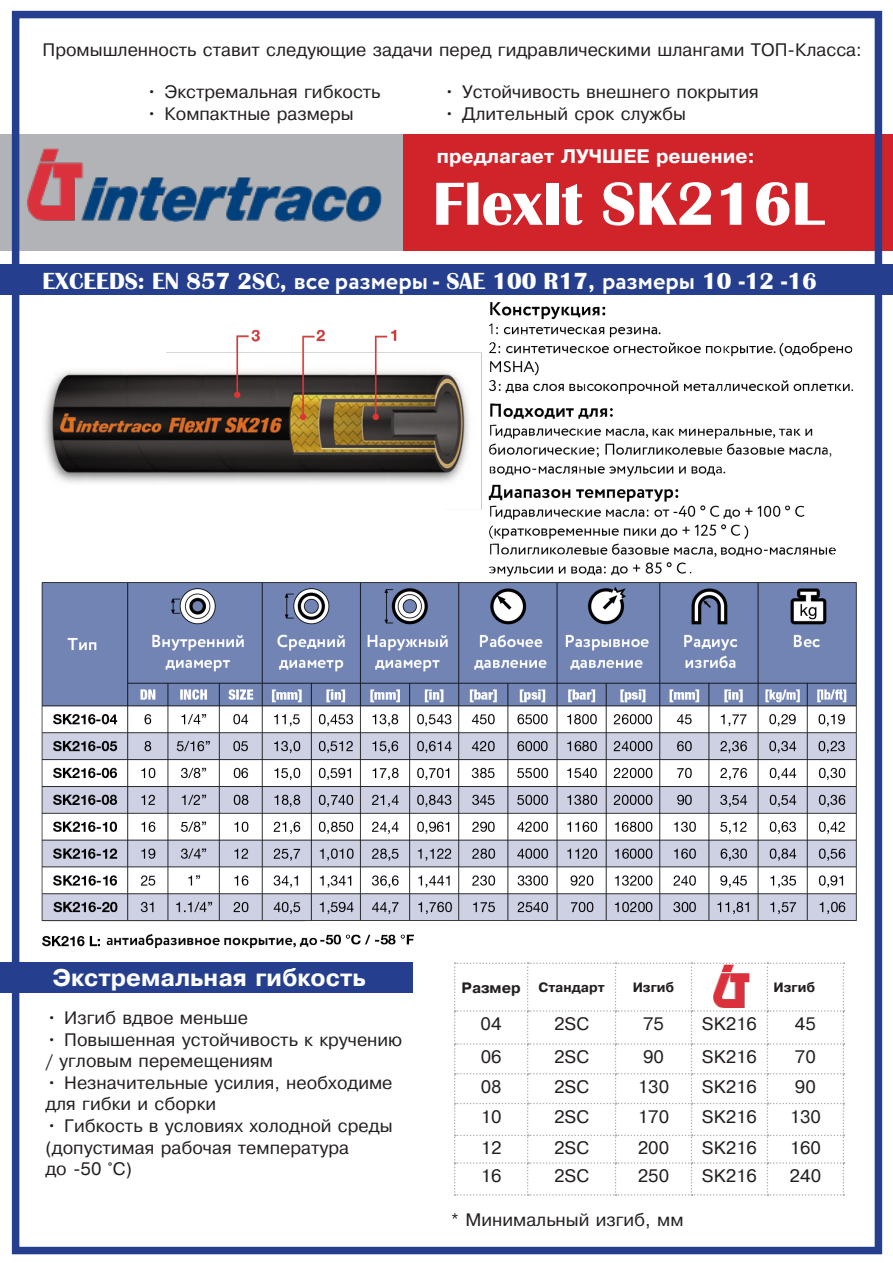
<style>
.page{position:relative;width:893px;height:1263px;background:#fff}
.page>*{position:absolute;margin:0;border:0;box-sizing:border-box;transform-origin:0 0}
.t1{font:700 63px "Britannic";color:#fff}
.t2{font:700 24px "Britannic";color:#fff}
.t3{font:24px "Pragmatica Bold Cyrillic";color:#fff}
.t4{font:19.5px "Pragmatica Bold Cyrillic";color:#fff}
.t5{font:18px/21.6px "Pragmatica Cyrillic";color:#231f20}
.t6{font:15px "Pragmatica Bold Cyrillic";color:#231f20}
.t7{font:13.5px "Pragmatica Bold Cyrillic";color:#231f20}
.s1{font-family:"Circe"}
</style>
<div class="page">
<div style="left:403px;top:134px;width:490px;height:117px;background:#d1232a"></div>
<div style="left:0;top:134px;width:403px;height:117px;background:#b2b3b7"></div>
<img style="left:28px;top:149px;width:353px;height:72px">
<div style="left:12px;top:11px;width:870px;height:1243px;border:8px solid #253f8e"></div>
<div style="left:0;top:264px;width:893px;height:31px;background:#253f8e"></div>
<img style="left:41px;top:302px;width:816px;height:647px">
<div style="left:0;top:962px;width:412px;height:31px;background:#253f8e"></div>
<svg style="left:454px;top:962px;width:390px;height:234px"></svg>
<img style="left:714px;top:965px;width:43px;height:43px">
<p class="t5" style="left:43px;top:39px;width:821px">Промышленность ставит следующие задачи перед гидравлическими шлангами ТОП-Класса:</p>
<p class="t5" style="left:443px;top:81px;width:317px">• Устойчивость внешнего покрытия</p>
<p class="t5" style="left:443px;top:103px;width:244px">• Длительный срок службы</p>
<p class="t5" style="left:146px;top:81px;width:236px">• Экстремальная гибкость</p>
<p class="t5" style="left:146px;top:103px;width:210px">• Компактные размеры</p>
<p class="t4" style="left:437px;top:146px;width:320px">предлагает ЛУЧШЕЕ решение:</p>
<p class="t1" style="left:433px;top:168px;width:393px">FlexIt SK216L</p>
<p class="t2" style="left:43px;top:267px;width:776px">EXCEEDS: EN 857 2SC, <span class="s1">все размеры</span> - SAE 100 R17, <span class="s1">размеры</span> 10 -12 -16</p>
<p class="t3" style="left:52px;top:965px;width:315px">Экстремальная гибкость</p>
<p class="t5" style="left:45px;top:1007px;width:204px">• Изгиб вдвое меньше</p>
<p class="t5" style="left:45px;top:1029px;width:358px">• Повышенная устойчивость к кручению / угловым перемещениям</p>
<p class="t5" style="left:45px;top:1072px;width:349px">• Незначительные усилия, необходиме для гибки и сборки</p>
<p class="t5" style="left:45px;top:1115px;width:349px">• Гибкость в условиях холодной среды</p>
<p class="t5" style="left:45px;top:1137px;width:305px">(допустимая рабочая температура</p>
<p class="t5" style="left:45px;top:1159px;width:88px">до -50 °С)</p>
<p class="t6" style="left:462px;top:979px;width:61px">Размер</p>
<p class="t7" style="left:538px;top:980px;width:68px">Стандарт</p>
<p class="t7" style="left:633px;top:980px;width:43px">Изгиб</p>
<p class="t7" style="left:773px;top:980px;width:43px">Изгиб</p>
<p class="t5" style="left:481px;top:1013px;width:23px">04</p>
<p class="t5" style="left:554px;top:1013px;width:37px">2SC</p>
<p class="t5" style="left:643px;top:1013px;width:22px">75</p>
<p class="t5" style="left:702px;top:1013px;width:57px">SK216</p>
<p class="t5" style="left:795px;top:1013px;width:23px">45</p>
<p class="t5" style="left:481px;top:1046px;width:22px">06</p>
<p class="t5" style="left:554px;top:1046px;width:37px">2SC</p>
<p class="t5" style="left:643px;top:1046px;width:22px">90</p>
<p class="t5" style="left:702px;top:1046px;width:57px">SK216</p>
<p class="t5" style="left:795px;top:1046px;width:22px">70</p>
<p class="t5" style="left:481px;top:1076px;width:22px">08</p>
<p class="t5" style="left:554px;top:1076px;width:37px">2SC</p>
<p class="t5" style="left:638px;top:1076px;width:33px">130</p>
<p class="t5" style="left:702px;top:1076px;width:57px">SK216</p>
<p class="t5" style="left:795px;top:1076px;width:22px">90</p>
<p class="t5" style="left:481px;top:1106px;width:22px">10</p>
<p class="t5" style="left:554px;top:1106px;width:37px">2SC</p>
<p class="t5" style="left:638px;top:1106px;width:33px">170</p>
<p class="t5" style="left:702px;top:1106px;width:57px">SK216</p>
<p class="t5" style="left:790px;top:1106px;width:33px">130</p>
<p class="t5" style="left:481px;top:1138px;width:22px">12</p>
<p class="t5" style="left:554px;top:1138px;width:37px">2SC</p>
<p class="t5" style="left:638px;top:1138px;width:33px">200</p>
<p class="t5" style="left:702px;top:1138px;width:57px">SK216</p>
<p class="t5" style="left:790px;top:1138px;width:33px">160</p>
<p class="t5" style="left:481px;top:1165px;width:22px">16</p>
<p class="t5" style="left:554px;top:1165px;width:37px">2SC</p>
<p class="t5" style="left:638px;top:1165px;width:33px">250</p>
<p class="t5" style="left:702px;top:1165px;width:57px">SK216</p>
<p class="t5" style="left:790px;top:1165px;width:33px">240</p>
<p class="t5" style="left:451px;top:1209px;width:234px">* Минимальный изгиб, мм</p>
</div>
